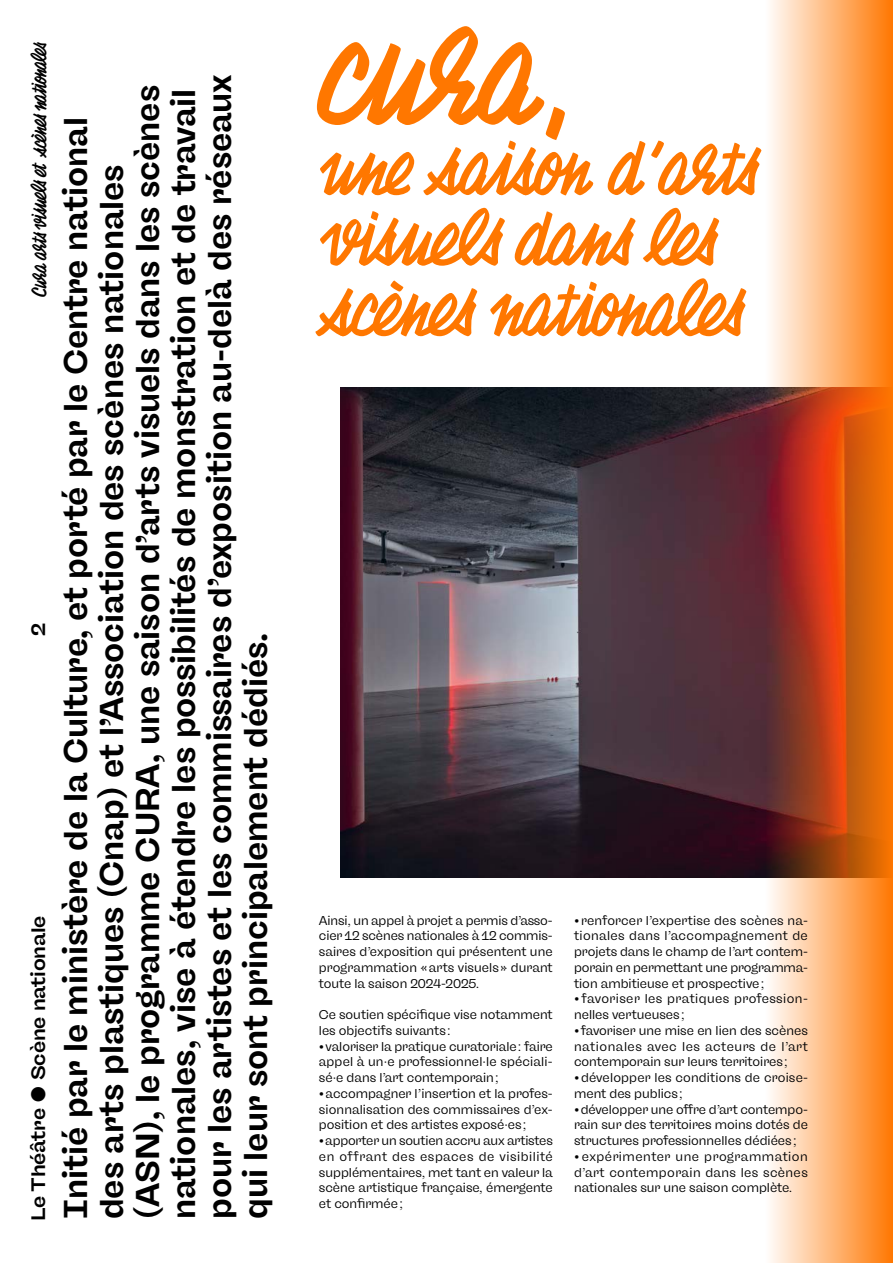
<style>
.page{position:relative;width:893px;height:1263px;background:#fff}
.page>*{position:absolute;margin:0;border:0;box-sizing:border-box;transform-origin:0 0}
.t1{font:135px "Chaumont Script";color:#f70}
.t2{font:70.5px/70.5px "Chaumont Script";color:#f70}
.t3{font:700 33px/36px "Freigeist";color:#000}
.t4{font:19.5px "Chaumont Script";color:#000}
.t5{font:700 expanded 19.5px "Freigeist";letter-spacing:-.01em;color:#000}
.t6{font:12.75px/15.8px "Freigeist";color:#000;text-align:justify}
.t7{font:12.75px/15.8px "Freigeist";letter-spacing:.025em;color:#000}
</style>
<div class="page">
<img style="left:340px;top:388px;width:425px;height:489px">
<svg style="left:765px;top:0;width:128px;height:1263px;background:#e28e5a"></svg>
<h3 class="t4" style="left:26px;top:297px;width:260px;rotate:-90deg">C ura a rtsvisuelset scènes nationales</h3>
<h3 class="t5" style="left:26px;top:636px;width:14px;rotate:-90deg">2</h3>
<h3 class="t5" style="left:26px;top:1221px;width:307px;rotate:-90deg">Le Théâtre ● Scène nationale</h3>
<p class="t3" style="left:57px;top:1219px;width:1146px;rotate:-90deg">Initié par le ministère de la Culture, et porté par le Centre national des arts plastiques (Cnap) et l’Association des scènes nationales (ASN), le programme CURA, une saison d’arts visuels dans les scènes nationales, vise à étendre les possibilités de monstration et de travail pour les artistes et les commissaires d’exposition au-delà des réseaux qui leur sont principalement dédiés.</p>
<h1 class="t1" style="left:319px;top:-15px;width:258px">cura,</h1>
<h2 class="t2" style="left:319px;top:138px;width:442px">une saison d’arts visuels dans les scènes nationales</h2>
<p class="t6" style="left:319px;top:912px;width:235px">Ainsi, un appel à projet a permis d’asso&shy;cier 12 scènes nationales à 12 commis&shy;saires d’exposition qui présentent une programmation « arts visuels » durant toute la saison 2024-2025.</p>
<p class="t6" style="left:319px;top:1007px;width:235px">Ce soutien spécifique vise notamment les objectifs suivants :</p>
<p class="t6" style="left:319px;top:1038px;width:235px">• valoriser la pratique curatoriale : faire appel à un·e professionnel·le spéciali&shy;sé·e dans l’art contemporain ;</p>
<p class="t6" style="left:319px;top:1086px;width:235px">• accompagner l’insertion et la profes&shy;sionnalisation des commissaires d’ex&shy;position et des artistes exposé·es ;</p>
<p class="t6" style="left:319px;top:1133px;width:235px">• apporter un soutien accru aux artistes en offrant des espaces de visibilité supplémentaires, met tant en valeur la scène artistique française, émergente et confirmée ;</p>
<p class="t6" style="left:574px;top:912px;width:235px">• renforcer l’expertise des scènes na&shy;tionales dans l’accompagnement de projets dans le champ de l’art contem&shy;porain en permettant une programma&shy;tion ambitieuse et prospective ;</p>
<p class="t7" style="left:574px;top:991px;width:235px">• favoriser les pratiques profession&shy;nelles vertueuses ;</p>
<p class="t6" style="left:574px;top:1023px;width:235px">• favoriser une mise en lien des scènes nationales avec les acteurs de l’art contemporain sur leurs territoires ;</p>
<p class="t6" style="left:574px;top:1070px;width:235px">• développer les conditions de croise&shy;ment des publics ;</p>
<p class="t6" style="left:574px;top:1101px;width:235px">• développer une offre d’art contempo&shy;rain sur des territoires moins dotés de structures professionnelles dédiées ;</p>
<p class="t6" style="left:574px;top:1148px;width:235px">• expérimenter une programmation d’art contemporain dans les scènes nationales sur une saison complète.</p>
</div>
